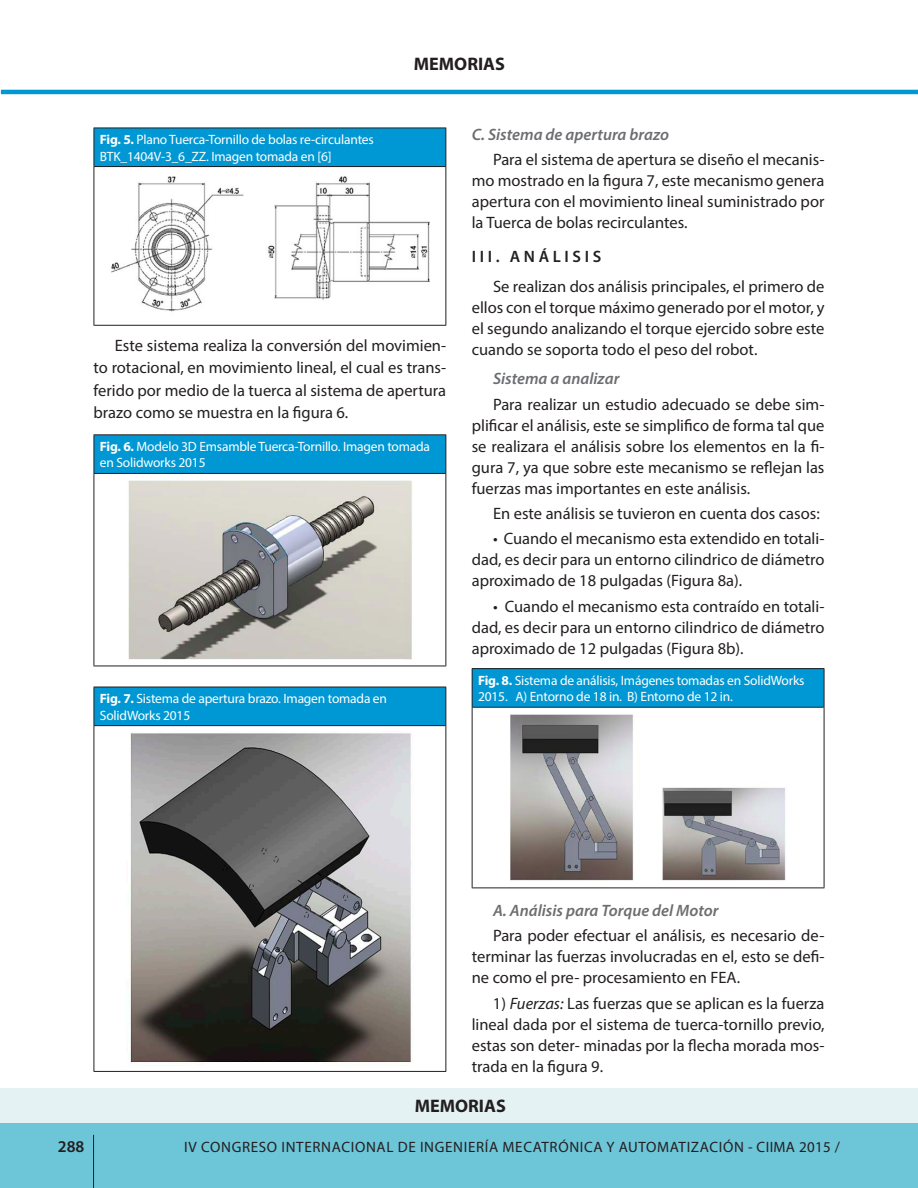
<style>
.page{position:relative;width:918px;height:1188px;background:#fff}
.page>*{position:absolute;margin:0;border:0;box-sizing:border-box;transform-origin:0 0}
.t1{font:700 18.15px "Myriad Pro";color:#231f20}
.t2{font:16.5px/21px "Myriad Pro";color:#231f20;text-align:justify}
.t3{font:italic 600 16.5px "Myriad Pro";color:#6c6d70}
.t4{font:600 16.5px "Myriad Pro";letter-spacing:.22em;color:#231f20}
.t5{font:15px "Myriad Pro";letter-spacing:.045em;color:#231f20}
.t6{font:13.5px/16.5px "Myriad Pro";letter-spacing:-.015em;color:#fffefc}
.s1{font-weight:700}
.s2{font-style:italic}
</style>
<div class="page">
<div style="left:1px;top:1095px;width:917px;height:93px;background:#6dc5d8"></div>
<hr style="left:1px;top:90px;width:917px;height:4px;background:#0098d4">
<hr style="left:93px;top:1135px;width:1px;height:53px;background:#231f20">
<div style="left:0;top:1088px;width:918px;height:35px;background:#e5f2f3"></div>
<div style="left:94px;top:128px;width:352px;height:39px;background:#0098d4"></div>
<hr style="left:94px;top:128px;width:352px;height:1px;background:#231f20">
<hr style="left:94px;top:128px;width:1px;height:38px;background:#231f20">
<hr style="left:94px;top:166px;width:351px;height:1px;background:#231f20">
<hr style="left:445px;top:128px;width:1px;height:39px;background:#231f20">
<hr style="left:94px;top:167px;width:1px;height:158px;background:#231f20">
<hr style="left:445px;top:167px;width:1px;height:158px;background:#231f20">
<hr style="left:94px;top:325px;width:352px;height:1px;background:#231f20">
<img style="left:111px;top:176px;width:319px;height:136px">
<div style="left:94px;top:435px;width:352px;height:38px;background:#0098d4"></div>
<hr style="left:94px;top:434px;width:352px;height:1px;background:#231f20">
<hr style="left:94px;top:435px;width:1px;height:38px;background:#231f20">
<hr style="left:94px;top:473px;width:351px;height:1px;background:#231f20">
<hr style="left:445px;top:435px;width:1px;height:38px;background:#231f20">
<hr style="left:94px;top:474px;width:1px;height:192px;background:#231f20">
<hr style="left:445px;top:473px;width:1px;height:193px;background:#231f20">
<hr style="left:94px;top:666px;width:352px;height:1px;background:#231f20">
<img style="left:128px;top:480px;width:284px;height:180px">
<div style="left:94px;top:687px;width:352px;height:39px;background:#0098d4"></div>
<hr style="left:94px;top:687px;width:352px;height:1px;background:#231f20">
<hr style="left:94px;top:687px;width:1px;height:38px;background:#231f20">
<hr style="left:94px;top:725px;width:351px;height:1px;background:#231f20">
<hr style="left:445px;top:687px;width:1px;height:39px;background:#231f20">
<hr style="left:94px;top:726px;width:1px;height:345px;background:#231f20">
<hr style="left:445px;top:726px;width:1px;height:345px;background:#231f20">
<hr style="left:94px;top:1071px;width:352px;height:1px;background:#231f20">
<img style="left:130px;top:733px;width:281px;height:329px">
<div style="left:472px;top:669px;width:352px;height:38px;background:#0098d4"></div>
<hr style="left:472px;top:668px;width:352px;height:1px;background:#231f20">
<hr style="left:472px;top:669px;width:1px;height:38px;background:#231f20">
<hr style="left:472px;top:707px;width:352px;height:1px;background:#231f20">
<hr style="left:824px;top:669px;width:1px;height:38px;background:#231f20">
<hr style="left:472px;top:708px;width:1px;height:180px;background:#231f20">
<hr style="left:824px;top:707px;width:1px;height:181px;background:#231f20">
<hr style="left:472px;top:888px;width:352px;height:1px;background:#231f20">
<img style="left:510px;top:714px;width:276px;height:167px">
<p class="t1" style="left:414px;top:52px;width:93px">MEMORIAS</p>
<p class="t6" style="left:100px;top:131px;width:275px"><span class="s1">Fig. 5.</span> Plano Tuerca-Tornillo de bolas re-circulantes<br>BTK_1404V-3_6_ZZ. Imagen tomada en [6]</p>
<p class="t2" style="left:94px;top:334px;width:354px;line-height:22.5px;text-indent:21px">Este sistema realiza la conversión del movimien&shy;to rotacional, en movimiento lineal, el cual es trans&shy;ferido por medio de la tuerca al sistema de apertura brazo como se muestra en la figura 6.</p>
<p class="t6" style="left:100px;top:438px;width:332px"><span class="s1">Fig. 6.</span> Modelo 3D Emsamble Tuerca-Tornillo. Imagen tomada en Solidworks 2015</p>
<p class="t6" style="left:100px;top:690px;width:289px"><span class="s1">Fig. 7.</span> Sistema de apertura brazo. Imagen tomada en<br>SolidWorks 2015</p>
<p class="t3" style="left:472px;top:124px;width:199px">C. Sistema de apertura brazo</p>
<p class="t2" style="left:472px;top:149px;width:354px;text-indent:21px">Para el sistema de apertura se diseño el mecanis&shy;mo mostrado en la figura 7, este mecanismo genera apertura con el movimiento lineal suministrado por la Tuerca de bolas recirculantes.</p>
<p class="t4" style="left:472px;top:246px;width:131px">III. ANÁLISIS</p>
<p class="t2" style="left:472px;top:275px;width:354px;text-indent:21px">Se realizan dos análisis principales, el primero de ellos con el torque máximo generado por el motor, y el segundo analizando el torque ejercido sobre este cuando se soporta todo el peso del robot.</p>
<p class="t3" style="left:493px;top:368px;width:128px">Sistema a analizar</p>
<p class="t2" style="left:472px;top:393px;width:354px;text-indent:21px">Para realizar un estudio adecuado se debe sim&shy;plificar el análisis, este se simplifico de forma tal que se realizara el análisis sobre los elementos en la fi&shy;gura 7, ya que sobre este mecanismo se reflejan las fuerzas mas importantes en este análisis.</p>
<p class="t2" style="left:493px;top:503px;width:328px">En este análisis se tuvieron en cuenta dos casos:</p>
<p class="t2" style="left:472px;top:528px;width:354px;text-indent:21px">• Cuando el mecanismo esta extendido en totali&shy;dad, es decir para un entorno cilindrico de diámetro aproximado de 18 pulgadas (Figura 8a).</p>
<p class="t2" style="left:472px;top:595px;width:354px;text-indent:21px">• Cuando el mecanismo esta contraído en totali&shy;dad, es decir para un entorno cilindrico de diámetro aproximado de 12 pulgadas (Figura 8b).</p>
<p class="t6" style="left:478px;top:672px;width:328px"><span class="s1">Fig. 8.</span> Sistema de análisis, Imágenes tomadas en SolidWorks<br>2015. A) Entorno de 18 in. B) Entorno de 12 in.</p>
<p class="t3" style="left:493px;top:900px;width:227px">A. Análisis para Torque del Motor</p>
<p class="t2" style="left:472px;top:925px;width:354px;text-indent:21px">Para poder efectuar el análisis, es necesario de&shy;terminar las fuerzas involucradas en el, esto se defi&shy;ne como el pre- procesamiento en FEA.</p>
<p class="t2" style="left:472px;top:992px;width:354px;text-indent:21px">1) <span class="s2">Fuerzas:</span> Las fuerzas que se aplican es la fuerza lineal dada por el sistema de tuerca-tornillo previo, estas son deter- minadas por la flecha morada mos&shy;trada en la figura 9.</p>
<p class="t1" style="left:415px;top:1094px;width:93px">MEMORIAS</p>
<p class="t4" style="left:58px;top:1136px;width:28px">288</p>
<p class="t5" style="left:184px;top:1138px;width:657px">IV CONGRESO INTERNACIONAL DE INGENIERÍA MECATRÓNICA Y AUTOMATIZACIÓN - CIIMA 2015 /</p>
</div>
